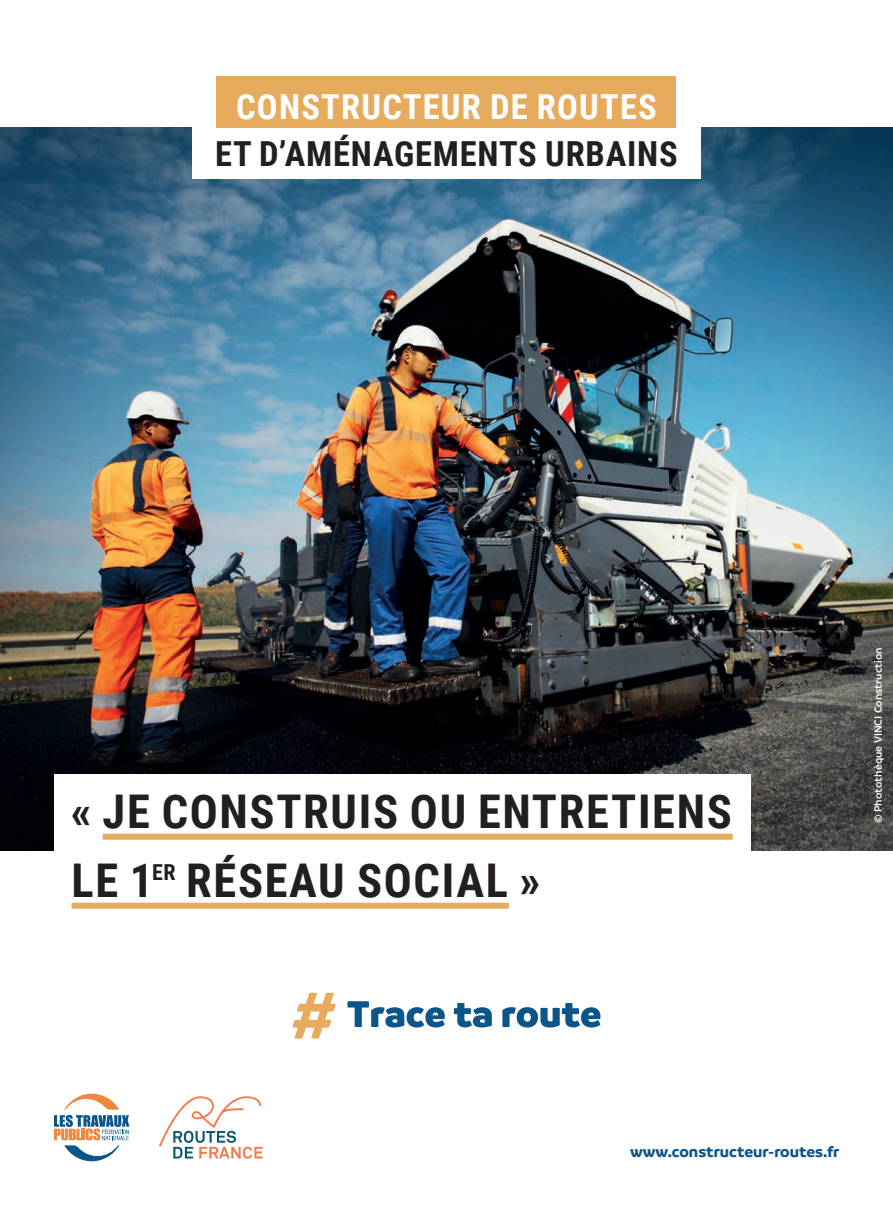
<style>
.page{position:relative;width:893px;height:1212px;background:#fff}
.page>*{position:absolute;margin:0;border:0;box-sizing:border-box;transform-origin:0 0}
.t1{font:700 46.5px "Roboto Condensed";letter-spacing:.035em;color:#231f20}
.t2{font:700 34.5px "Roboto Condensed";letter-spacing:.025em;color:#231f20}
.t3{font:700 34.5px "Roboto Condensed";letter-spacing:.035em;color:#fff}
.t4{font:700 22.05px "Roboto Condensed";color:#231f20}
.t5{font:700 16.5px "Branding";color:#0b558b}
.t6{font:600 11.25px "Branding";color:#fff}
</style>
<div class="page">
<img style="left:0;top:128px;width:893px;height:722px">
<div style="left:192px;top:123px;width:509px;height:56px;background:#fff"></div>
<div style="left:217px;top:77px;width:459px;height:51px;background:#e6ab5d"></div>
<svg style="left:293px;top:993px;width:43px;height:45px"></svg>
<svg style="left:347px;top:1001px;width:98px;height:26px"></svg>
<svg style="left:454px;top:1003px;width:38px;height:24px"></svg>
<svg style="left:502px;top:1003px;width:98px;height:24px"></svg>
<svg style="left:64px;top:1094px;width:55px;height:15px"></svg>
<svg style="left:54px;top:1115px;width:75px;height:46px"></svg>
<svg style="left:159px;top:1096px;width:104px;height:63px"></svg>
<div style="left:54px;top:774px;width:696px;height:76px;background:#fff"></div>
<div style="left:103px;top:834px;width:630px;height:6px;background:#e6ab5d"></div>
<div style="left:72px;top:903px;width:437px;height:6px;background:#e6ab5d"></div>
<p class="t3" style="left:236px;top:82px;width:422px">CONSTRUCTEUR DE ROUTES</p>
<p class="t2" style="left:215px;top:129px;width:464px">ET D’AMÉNAGEMENTS URBAINS</p>
<p class="t1" style="left:71px;top:778px;width:663px">« JE CONSTRUIS OU ENTRETIENS</p>
<p class="t1" style="left:71px;top:847px;width:470px">LE 1 RÉSEAU SOCIAL »</p>
<p class="t4" style="left:152px;top:857px;width:25px">ER</p>
<p class="t6" style="left:872px;top:823px;width:177px;rotate:-90deg">© Photothèque VINCI Construction</p>
<p class="t5" style="left:630px;top:1142px;width:211px">www.constructeur-routes.fr</p>
</div>
